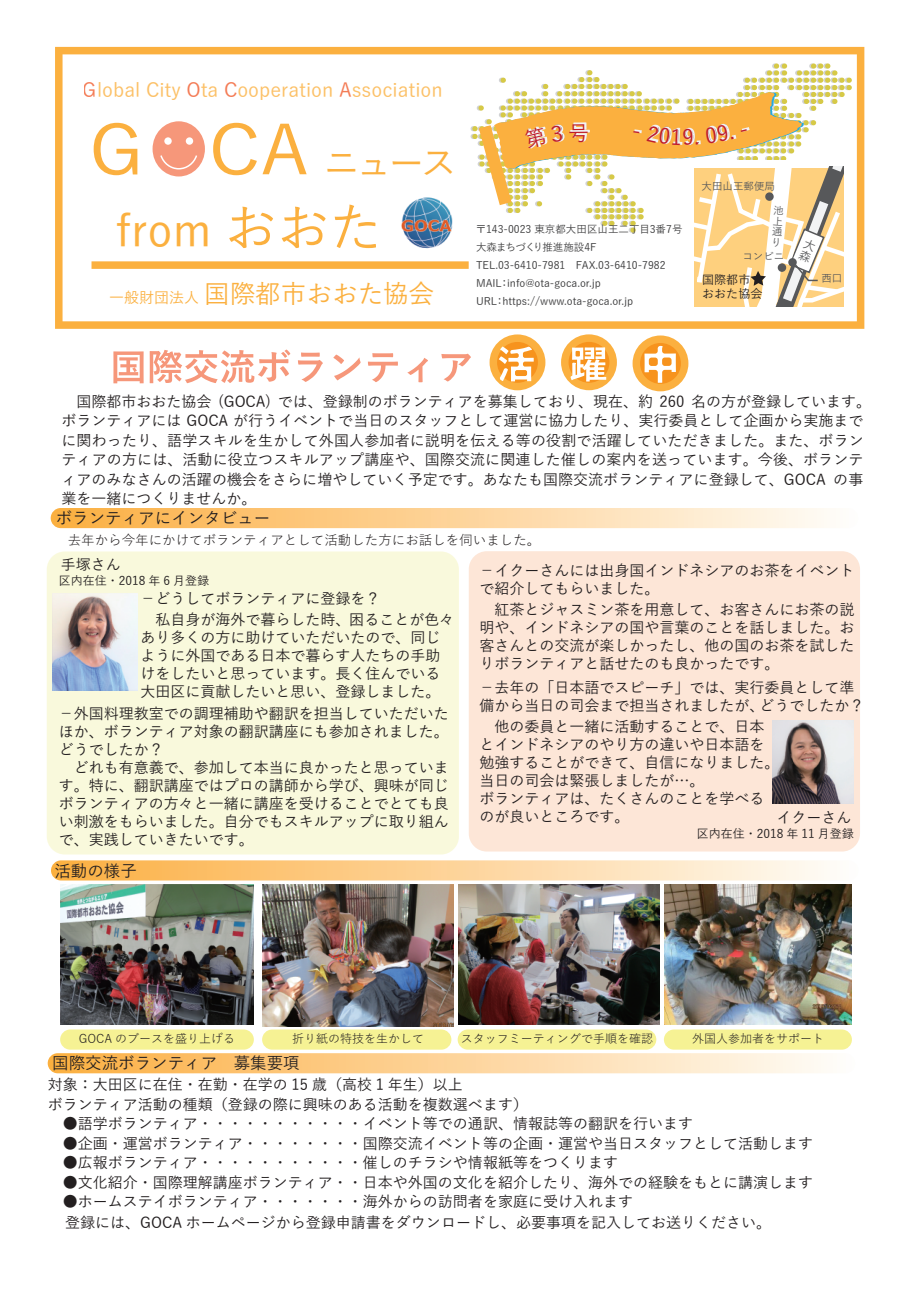
<style>
.page{position:relative;width:919px;height:1289px;background:#fff}
.page>*{position:absolute;margin:0;border:0;box-sizing:border-box;transform-origin:0 0}
.t1{font:500 45px "Yu Gothic";color:#fbb03f}
.t2{font:500 36px "Yu Gothic";color:#fbb03f}
.t3{font:500 25.5px "Yu Gothic";color:#fbb03f}
.t4{font:500 19.5px "Yu Gothic";color:#fbb03f}
.t5{font:500 16.5px "Yu Gothic";color:#231f20}
.t6{font:500 15px/18px "Yu Gothic";color:#231f20}
.t7{font:13.5px "Yu Gothic";color:#231f20}
.t8{font:12px "Yu Gothic";color:#231f20}
.t9{font:500 12px "Yu Gothic";color:#231f20}
.t10{font:500 10.5px/18px "Yu Gothic";color:#3e3e3f}
.t11{font:500 10.5px/10.5px "Yu Gothic";color:#57585a;text-align:justify}
.s1{color:#f15929}
.s2{font-size:68.55px}
.s3{font-size:52.5px}
.s4{font-size:15px}
</style>
<div class="page">
<div style="left:48px;top:1053px;width:807px;height:20px;background:linear-gradient(to right,#fcae40,#fffcf8);border-radius:10px"></div>
<div style="left:51px;top:860px;width:807px;height:20px;background:linear-gradient(to right,#fcae40,#fffcf8);border-radius:10px"></div>
<div style="left:51px;top:508px;width:807px;height:20px;background:linear-gradient(to right,#fcae40,#fffcf8);border-radius:10px"></div>
<svg style="left:113px;top:351px;width:31px;height:32px"></svg>
<svg style="left:150px;top:349px;width:140px;height:34px"></svg>
<svg style="left:298px;top:352px;width:25px;height:30px"></svg>
<svg style="left:333px;top:354px;width:27px;height:26px"></svg>
<svg style="left:368px;top:353px;width:30px;height:29px"></svg>
<svg style="left:407px;top:358px;width:21px;height:24px"></svg>
<svg style="left:441px;top:354px;width:30px;height:27px"></svg>
<svg style="left:489px;top:334px;width:56px;height:56px"></svg>
<svg style="left:561px;top:334px;width:56px;height:56px"></svg>
<svg style="left:632px;top:335px;width:56px;height:56px"></svg>
<div style="left:47px;top:551px;width:412px;height:303px;background:#f9f9dc;border-radius:18px"></div>
<img style="left:52px;top:593px;width:86px;height:98px">
<div style="left:468px;top:551px;width:392px;height:300px;background:#fde6d7;border-radius:18px"></div>
<img style="left:772px;top:720px;width:81px;height:83px">
<img style="left:60px;top:884px;width:194px;height:140px">
<img style="left:262px;top:884px;width:192px;height:142px">
<img style="left:458px;top:884px;width:201px;height:140px">
<img style="left:664px;top:884px;width:187px;height:140px">
<div style="left:60px;top:1029px;width:194px;height:20px;background:#f6f294;border-radius:10px"></div>
<div style="left:262px;top:1029px;width:189px;height:20px;background:#f6f294;border-radius:10px"></div>
<div style="left:457px;top:1029px;width:199px;height:20px;background:#f6f294;border-radius:10px"></div>
<div style="left:663px;top:1029px;width:188px;height:20px;background:#f6f294;border-radius:10px"></div>
<svg style="left:55px;top:47px;width:809px;height:282px"></svg>
<div style="left:91px;top:261px;width:377px;height:8px;background:#fbb03f"></div>
<div style="left:691px;top:160px;width:163px;height:154px;background:#fff"></div>
<div style="left:152px;top:121px;width:53px;height:55px;background:#f6977a;border-radius:50%"></div>
<svg style="left:159px;top:155px;width:39px;height:15px"></svg>
<div style="left:164px;top:137px;width:8px;height:8px;background:#fff;border-radius:50%"></div>
<div style="left:186px;top:137px;width:7px;height:8px;background:#fff;border-radius:50%"></div>
<img style="left:391px;top:183px;width:71px;height:75px">
<svg style="left:470px;top:46px;width:381px;height:261px"></svg>
<h3 class="t4" style="left:83px;top:71px;width:361px"><span class="s1">G</span>lobal City <span class="s1">O</span>ta <span class="s1">C</span>ooperation <span class="s1">A</span>ssociation</h3>
<h2 class="t2" style="left:89px;top:130px;width:369px"><span class="s2">G CA</span> ニュース</h2>
<p class="t11" style="left:701px;top:180px;width:75px">大田山王郵便局</p>
<h1 class="t1" style="left:116px;top:189px;width:268px">from <span class="s3">おおた</span></h1>
<p class="t11" style="left:773px;top:204px;width:7px;rotate:4deg">池上通り</p>
<p class="t10" style="left:476px;top:218px;width:208px">〒143-0023 東京都大田区山王二丁目3番7号大森まちづくり推進施設4F<br>TEL.03-6410-7981　FAX.03-6410-7982　<br>MAIL：info@ota-goca.or.jp<br>URL：https://www.ota-goca.or.jp</p>
<p class="t11" style="left:742px;top:250px;width:44px">コンビニ</p>
<p class="t9" style="left:702px;top:269px;width:49px">国際都市</p>
<p class="t11" style="left:821px;top:272px;width:22px">西口</p>
<p class="t9" style="left:702px;top:282px;width:61px">おおた協会</p>
<h3 class="t3" style="left:109px;top:270px;width:326px"><span class="s4">一般財団法人</span>国際都市おおた協会</h3>
<p class="t6" style="left:61px;top:389px;width:811px;line-height:19.5px;text-indent:15px">国際都市おおた協会 (GOCA) では、登録制のボランティアを募集しており、現在、約 260 名の方が登録しています。ボランティアには GOCA が行うイベントで当日のスタッフとして運営に協力したり、実行委員として企画から実施までに関わったり、語学スキルを生かして外国人参加者に説明を伝える等の役割で活躍していただきました。また、ボランティアの方には、活動に役立つスキルアップ講座や、国際交流に関連した催しの案内を送っています。今後、ボランティアのみなさんの活躍の機会をさらに増やしていく予定です。あなたも国際交流ボランティアに登録して、GOCA の事業を一緒につくりませんか。</p>
<p class="t5" style="left:56px;top:503px;width:216px">ボランティアにインタビュー</p>
<p class="t7" style="left:68px;top:527px;width:474px">去年から今年にかけてボランティアとして活動した方にお話しを伺いました。</p>
<p class="t6" style="left:61px;top:553px;width:61px">手塚さん</p>
<p class="t9" style="left:59px;top:569px;width:152px">区内在住・2018 年 6 月登録</p>
<p class="t6" style="left:140px;top:586px;width:315px;line-height:21px">－どうしてボランティアに登録を？<br>　私自身が海外で暮らした時、困ることが色々</p>
<p class="t6" style="left:140px;top:627px;width:302px;text-align:justify">あり多くの方に助けていただいたので、同じように外国である日本で暮らす人たちの手助けをしたいと思っています。長く住んでいる大田区に貢献したいと思い、登録しました。</p>
<p class="t6" style="left:59px;top:702px;width:391px">－外国料理教室での調理補助や翻訳を担当していただいたほか、ボランティア対象の翻訳講座にも参加されました。どうでしたか？<br>　どれも有意義で、参加して本当に良かったと思っています。特に、翻訳講座ではプロの講師から学び、興味が同じボランティアの方々と一緒に講座を受けることでとても良い刺激をもらいました。自分でもスキルアップに取り組んで、実践していきたいです。</p>
<p class="t5" style="left:54px;top:855px;width:84px">活動の様子</p>
<p class="t6" style="left:479px;top:560px;width:377px">－イクーさんには出身国インドネシアのお茶をイベントで紹介してもらいました。</p>
<p class="t6" style="left:479px;top:599px;width:377px;text-align:justify;text-indent:15px">紅茶とジャスミン茶を用意して、お客さんにお茶の説明や、インドネシアの国や言葉のことを話しました。お客さんとの交流が楽しかったし、他の国のお茶を試したりボランティアと話せたのも良かったです。</p>
<p class="t6" style="left:479px;top:677px;width:386px">－去年の「日本語でスピーチ」では、実行委員として準備から当日の司会まで担当されましたが、どうでしたか？</p>
<p class="t6" style="left:479px;top:716px;width:301px;text-indent:15px">他の委員と一緒に活動することで、日本とインドネシアのやり方の違いや日本語を勉強することができて、自信になりました。当日の司会は緊張しましたが…。<br>ボランティアは、たくさんのことを学べるのが良いところです。</p>
<p class="t6" style="left:776px;top:806px;width:76px">イクーさん</p>
<p class="t9" style="left:696px;top:822px;width:158px">区内在住・2018 年 11 月登録</p>
<p class="t8" style="left:79px;top:1027px;width:158px">GOCA のブースを盛り上げる</p>
<p class="t8" style="left:292px;top:1027px;width:133px">折り紙の特技を生かして</p>
<p class="t8" style="left:461px;top:1027px;width:193px">スタッフミーティングで手順を確認</p>
<p class="t8" style="left:692px;top:1027px;width:133px">外国人参加者をサポート</p>
<p class="t5" style="left:52px;top:1047px;width:249px">国際交流ボランティア　募集要項</p>
<p class="t6" style="left:48px;top:1072px;width:767px;line-height:19.5px">対象：大田区に在住・在勤・在学の 15 歳（高校 1 年生）以上<br>ボランティア活動の種類（登録の際に興味のある活動を複数選べます）<br>　●語学ボランティア・・・・・・・・・・・イベント等での通訳、情報誌等の翻訳を行います<br>　●企画・運営ボランティア・・・・・・・・国際交流イベント等の企画・運営や当日スタッフとして活動します　●広報ボランティア・・・・・・・・・・・催しのチラシや情報紙等をつくります<br>　●文化紹介・国際理解講座ボランティア・・日本や外国の文化を紹介したり、海外での経験をもとに講演します　●ホームステイボランティア・・・・・・・海外からの訪問者を家庭に受け入れます</p>
<p class="t6" style="left:65px;top:1211px;width:707px">登録には、GOCA ホームページから登録申請書をダウンロードし、必要事項を記入してお送りください。</p>
</div>
